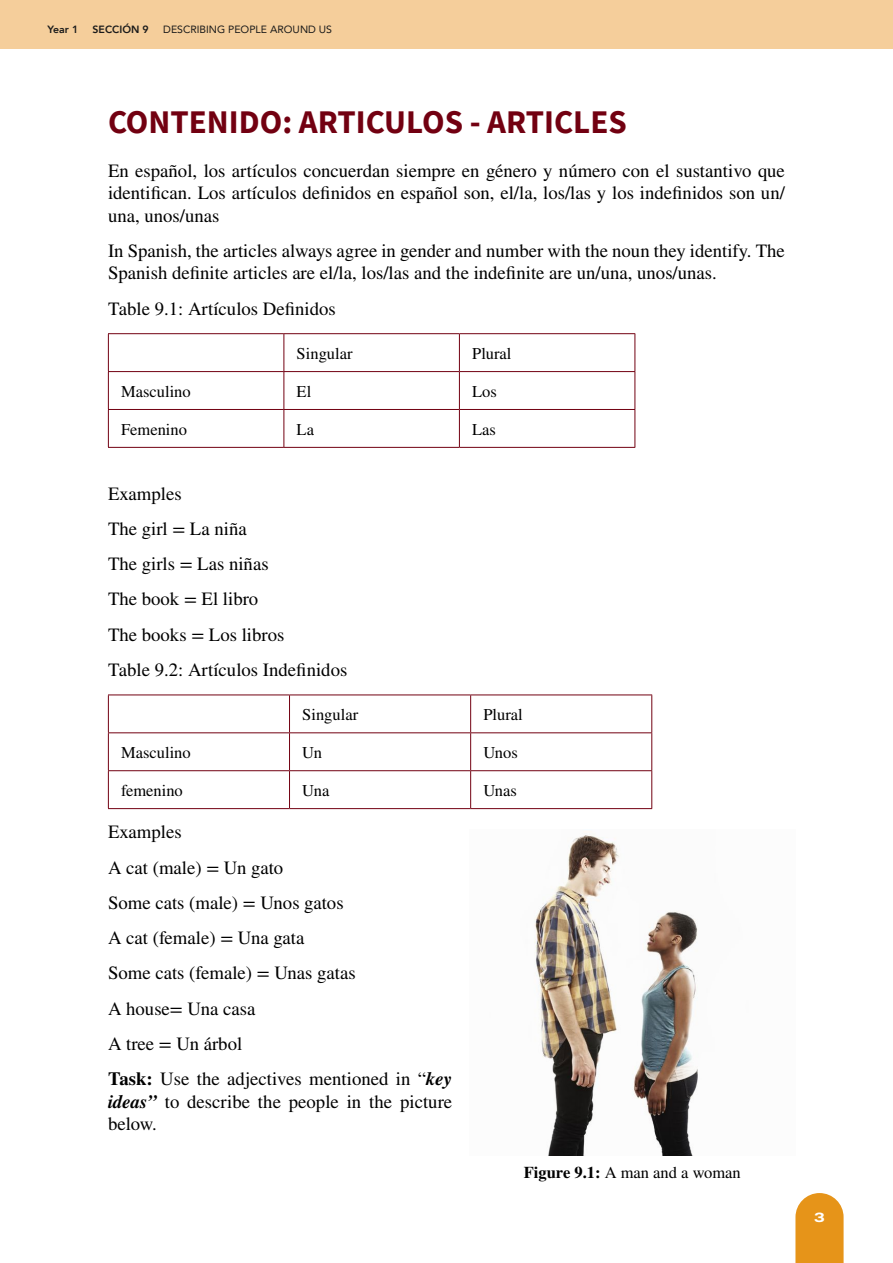
<style>
.page{position:relative;width:893px;height:1263px;background:#fff}
.page>*{position:absolute;margin:0;border:0;box-sizing:border-box;transform-origin:0 0}
.t1{font:700 33px "Source Sans Pro";color:#720011}
.t2{font:18.75px/35.2px "STIX General";color:#000}
.t3{font:16.5px "STIX General";color:#000}
.t4{font:800 13.5px "Archivo Expanded";color:#fff}
.t5{font:10.5px "Avenir";color:#1a1a1a}
.t6{font:800 10.5px "Avenir";color:#1a1a1a}
.s1{font-weight:700}
.s2{font-weight:700;font-style:italic}
</style>
<div class="page">
<div style="left:0;top:0;width:893px;height:49px;background:#f5ce9b"></div>
<svg style="left:795px;top:1193px;width:49px;height:70px;background:#e89d2e"></svg>
<hr style="left:284px;top:334px;width:1px;height:37px;background:#720011">
<hr style="left:459px;top:334px;width:1px;height:37px;background:#720011">
<hr style="left:108px;top:371px;width:176px;height:1px;background:#720011">
<hr style="left:284px;top:371px;width:175px;height:1px;background:#720011">
<hr style="left:284px;top:372px;width:1px;height:37px;background:#720011">
<hr style="left:459px;top:371px;width:176px;height:1px;background:#720011">
<hr style="left:459px;top:372px;width:1px;height:37px;background:#720011">
<hr style="left:108px;top:409px;width:176px;height:1px;background:#720011">
<hr style="left:284px;top:409px;width:175px;height:1px;background:#720011">
<hr style="left:284px;top:410px;width:1px;height:37px;background:#720011">
<hr style="left:459px;top:409px;width:176px;height:1px;background:#720011">
<hr style="left:459px;top:410px;width:1px;height:37px;background:#720011">
<hr style="left:108px;top:333px;width:176px;height:1px;background:#720011">
<hr style="left:108px;top:334px;width:1px;height:37px;background:#720011">
<hr style="left:284px;top:333px;width:175px;height:1px;background:#720011">
<hr style="left:459px;top:333px;width:176px;height:1px;background:#720011">
<hr style="left:634px;top:334px;width:1px;height:37px;background:#720011">
<hr style="left:108px;top:372px;width:1px;height:37px;background:#720011">
<hr style="left:634px;top:372px;width:1px;height:37px;background:#720011">
<hr style="left:108px;top:410px;width:1px;height:37px;background:#720011">
<hr style="left:634px;top:410px;width:1px;height:37px;background:#720011">
<hr style="left:108px;top:447px;width:176px;height:1px;background:#720011">
<hr style="left:284px;top:447px;width:175px;height:1px;background:#720011">
<hr style="left:459px;top:447px;width:176px;height:1px;background:#720011">
<hr style="left:289px;top:695px;width:1px;height:37px;background:#720011">
<hr style="left:470px;top:695px;width:1px;height:37px;background:#720011">
<hr style="left:108px;top:732px;width:182px;height:1px;background:#720011">
<hr style="left:290px;top:732px;width:181px;height:1px;background:#720011">
<hr style="left:289px;top:733px;width:1px;height:37px;background:#720011">
<hr style="left:471px;top:732px;width:181px;height:1px;background:#720011">
<hr style="left:470px;top:733px;width:1px;height:37px;background:#720011">
<hr style="left:108px;top:770px;width:182px;height:1px;background:#720011">
<hr style="left:290px;top:770px;width:181px;height:1px;background:#720011">
<hr style="left:289px;top:771px;width:1px;height:37px;background:#720011">
<hr style="left:471px;top:770px;width:181px;height:1px;background:#720011">
<hr style="left:470px;top:771px;width:1px;height:37px;background:#720011">
<hr style="left:108px;top:694px;width:182px;height:1px;background:#720011">
<hr style="left:108px;top:695px;width:1px;height:37px;background:#720011">
<hr style="left:290px;top:694px;width:181px;height:1px;background:#720011">
<hr style="left:471px;top:694px;width:181px;height:1px;background:#720011">
<hr style="left:651px;top:695px;width:1px;height:37px;background:#720011">
<hr style="left:108px;top:733px;width:1px;height:37px;background:#720011">
<hr style="left:651px;top:733px;width:1px;height:37px;background:#720011">
<hr style="left:108px;top:771px;width:1px;height:37px;background:#720011">
<hr style="left:651px;top:771px;width:1px;height:37px;background:#720011">
<hr style="left:108px;top:808px;width:182px;height:1px;background:#720011">
<hr style="left:290px;top:808px;width:181px;height:1px;background:#720011">
<hr style="left:471px;top:808px;width:181px;height:1px;background:#720011">
<img style="left:534px;top:835px;width:164px;height:320px">
<p class="t6" style="left:48px;top:21px;width:32px">Year 1</p>
<p class="t6" style="left:93px;top:21px;width:58px">SECCIÓN 9</p>
<p class="t5" style="left:163px;top:21px;width:170px">DESCRIBING PEOPLE AROUND US</p>
<h1 class="t1" style="left:108px;top:99px;width:520px">CONTENIDO: ARTICULOS - ARTICLES</h1>
<p class="t2" style="left:108px;top:160px;width:678px;line-height:22.5px;text-align:justify">En español, los artículos concuerdan siempre en género y número con el sustantivo que identifican. Los artículos definidos en español son, el/la, los/las y los indefinidos son un/ una, unos/unas</p>
<p class="t2" style="left:108px;top:240px;width:678px;line-height:22.5px">In Spanish, the articles always agree in gender and number with the noun they identify. The<br>Spanish definite articles are el/la, los/las and the indefinite are un/una, unos/unas.</p>
<p class="t2" style="left:108px;top:291px;width:229px">Table 9.1: Artículos Definidos</p>
<p class="t3" style="left:297px;top:342px;width:57px">Singular</p>
<p class="t3" style="left:472px;top:342px;width:41px">Plural</p>
<p class="t3" style="left:121px;top:380px;width:71px">Masculino</p>
<p class="t3" style="left:297px;top:380px;width:16px">El</p>
<p class="t3" style="left:472px;top:380px;width:26px">Los</p>
<p class="t3" style="left:121px;top:418px;width:67px">Femenino</p>
<p class="t3" style="left:297px;top:418px;width:19px">La</p>
<p class="t3" style="left:472px;top:418px;width:25px">Las</p>
<p class="t2" style="left:108px;top:476px;width:241px">Examples<br>The girl = La niña<br>The girls = Las niñas<br>The book = El libro<br>The books = Los libros<br>Table 9.2: Artículos Indefinidos</p>
<p class="t3" style="left:302px;top:703px;width:57px">Singular</p>
<p class="t3" style="left:483px;top:703px;width:41px">Plural</p>
<p class="t3" style="left:121px;top:741px;width:71px">Masculino</p>
<p class="t3" style="left:302px;top:741px;width:21px">Un</p>
<p class="t3" style="left:483px;top:741px;width:36px">Unos</p>
<p class="t3" style="left:121px;top:779px;width:63px">femenino</p>
<p class="t3" style="left:302px;top:779px;width:29px">Una</p>
<p class="t3" style="left:483px;top:779px;width:35px">Unas</p>
<p class="t2" style="left:108px;top:815px;width:346px">Examples<br>A cat (male) = Un gato<br>Some cats (male) = Unos gatos<br>A cat (female) = Una gata<br>Some cats (female) = Unas gatas<br>A house= Una casa<br>A tree = Un árbol<br><span class="s1">Task:</span> Use the adjectives mentioned in “<span class="s2">key</span></p>
<p class="t2" style="left:108px;top:1091px;width:346px;line-height:22.5px"><span class="s2">ideas”</span> to describe the people in the picture below.</p>
<p class="t3" style="left:524px;top:1161px;width:219px"><span class="s1">Figure 9.1:</span> A man and a woman</p>
<p class="t4" style="left:814px;top:1207px;width:12px">3</p>
</div>
